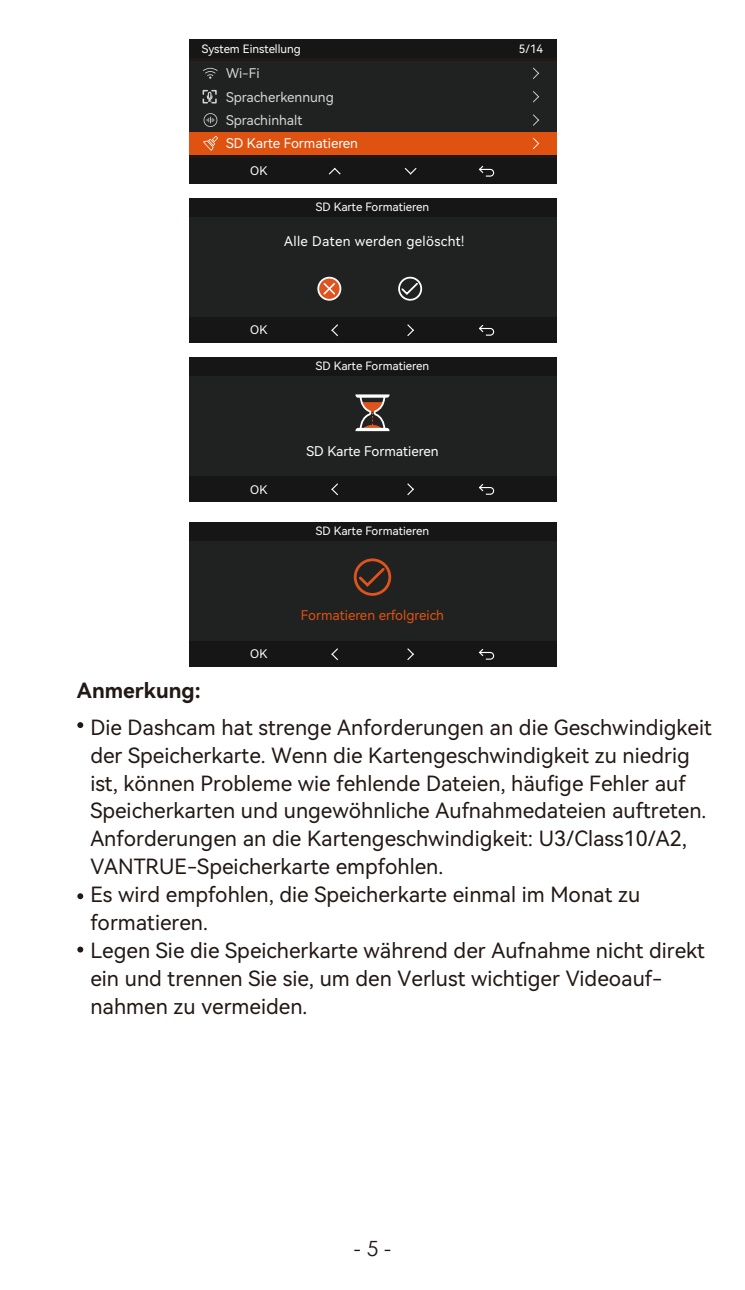
<style>
.page{position:relative;width:745px;height:1290px;background:#fff}
.page>*{position:absolute;margin:0;border:0;box-sizing:border-box;transform-origin:0 0}
.t1{font:21px/28px "Harmony OS Sans SC";color:#221815}
.t2{font:21px "Harmony OS Sans SC Bold";color:#221815}
.t3{font:21px "Century Gothic";color:#221815}
.t4{font:13.3px "Harmony OS Sans SC";color:#fff}
.t5{font:13.3px/23.4px "Harmony OS Sans SC";color:#d5d5d5}
.t6{font:13.3px "Harmony OS Sans SC";letter-spacing:.025em;color:#fff}
.t7{font:13.3px "Harmony OS Sans SC";color:#df520f}
.t8{font:11.9px "Harmony OS Sans SC";color:#fff}
.t9{font:11.55px "Harmony OS Sans SC";color:#fff}
</style>
<div class="page">
<svg style="left:77px;top:722px;width:6px;height:6px"></svg>
<svg style="left:77px;top:946px;width:6px;height:6px"></svg>
<svg style="left:77px;top:893px;width:6px;height:6px"></svg>
<div style="left:189px;top:199px;width:367px;height:144px;background:#202121"></div>
<div style="left:189px;top:199px;width:367px;height:18px;background:#161616"></div>
<div style="left:189px;top:318px;width:367px;height:25px;background:#161616"></div>
<svg style="left:478px;top:325px;width:16px;height:11px"></svg>
<svg style="left:331px;top:324px;width:7px;height:12px"></svg>
<svg style="left:407px;top:324px;width:7px;height:12px"></svg>
<svg style="left:398px;top:277px;width:24px;height:24px"></svg>
<svg style="left:317px;top:277px;width:24px;height:24px"></svg>
<div style="left:189px;top:40px;width:367px;height:144px;background:#221815"></div>
<div style="left:189px;top:159px;width:367px;height:25px;background:#161616"></div>
<svg style="left:478px;top:166px;width:16px;height:11px"></svg>
<svg style="left:328px;top:168px;width:12px;height:7px"></svg>
<svg style="left:404px;top:168px;width:12px;height:7px"></svg>
<div style="left:189px;top:40px;width:367px;height:18px;background:#161616"></div>
<div style="left:189px;top:132px;width:367px;height:23px;background:#df520f"></div>
<svg style="left:533px;top:138px;width:6px;height:11px"></svg>
<div style="left:189px;top:62px;width:367px;height:23px;background:#202121"></div>
<svg style="left:533px;top:68px;width:6px;height:11px"></svg>
<svg style="left:203px;top:68px;width:14px;height:11px"></svg>
<div style="left:189px;top:85px;width:367px;height:23px;background:#202121"></div>
<svg style="left:533px;top:91px;width:6px;height:11px"></svg>
<svg style="left:202px;top:89px;width:15px;height:15px"></svg>
<div style="left:189px;top:108px;width:367px;height:24px;background:#202121"></div>
<svg style="left:533px;top:114px;width:6px;height:12px"></svg>
<svg style="left:203px;top:113px;width:14px;height:14px"></svg>
<svg style="left:203px;top:136px;width:15px;height:15px"></svg>
<div style="left:189px;top:358px;width:367px;height:144px;background:#202121"></div>
<div style="left:189px;top:358px;width:367px;height:18px;background:#161616"></div>
<div style="left:189px;top:477px;width:367px;height:25px;background:#161616"></div>
<svg style="left:478px;top:484px;width:16px;height:11px"></svg>
<svg style="left:331px;top:483px;width:7px;height:12px"></svg>
<svg style="left:407px;top:483px;width:7px;height:12px"></svg>
<svg style="left:355px;top:394px;width:34px;height:37px"></svg>
<div style="left:189px;top:523px;width:367px;height:144px;background:#202121"></div>
<div style="left:189px;top:523px;width:367px;height:18px;background:#161616"></div>
<div style="left:189px;top:642px;width:367px;height:25px;background:#161616"></div>
<svg style="left:478px;top:649px;width:16px;height:11px"></svg>
<svg style="left:331px;top:648px;width:7px;height:12px"></svg>
<svg style="left:407px;top:648px;width:7px;height:12px"></svg>
<svg style="left:353px;top:558px;width:38px;height:38px"></svg>
<p class="t9" style="left:202px;top:41px;width:100px">System Einstellung</p>
<p class="t9" style="left:518px;top:41px;width:26px">5/14</p>
<p class="t5" style="left:226px;top:61px;width:109px">Wi-Fi<br>Spracherkennung<br>Sprachinhalt</p>
<p class="t4" style="left:226px;top:134px;width:133px">SD Karte Formatieren</p>
<p class="t2" style="left:77px;top:675px;width:125px">Anmerkung:</p>
<p class="t8" style="left:250px;top:163px;width:19px">OK</p>
<p class="t9" style="left:316px;top:199px;width:115px">SD Karte Formatieren</p>
<p class="t6" style="left:284px;top:232px;width:181px">Alle Daten werden gelöscht!</p>
<p class="t8" style="left:250px;top:322px;width:19px">OK</p>
<p class="t8" style="left:250px;top:481px;width:19px">OK</p>
<p class="t8" style="left:250px;top:646px;width:19px">OK</p>
<p class="t9" style="left:316px;top:358px;width:115px">SD Karte Formatieren</p>
<p class="t4" style="left:306px;top:442px;width:133px">SD Karte Formatieren</p>
<p class="t9" style="left:316px;top:523px;width:115px">SD Karte Formatieren</p>
<p class="t7" style="left:301px;top:606px;width:145px">Formatieren erfolgreich</p>
<p class="t1" style="left:90px;top:712px;width:622px">Die Dashcam hat strenge Anforderungen an die Geschwindigkeit der Speicherkarte. Wenn die Kartengeschwindigkeit zu niedrig ist, können Probleme wie fehlende Dateien, häufige Fehler auf Speicherkarten und ungewöhnliche Aufnahmedateien auftreten.<br>Anforderungen an die Kartengeschwindigkeit: U3/Class10/A2, VANTRUE-Speicherkarte empfohlen.<br>Es wird empfohlen, die Speicherkarte einmal im Monat zu formatieren.<br>Legen Sie die Speicherkarte während der Aufnahme nicht direkt ein und trennen Sie sie, um den Verlust wichtiger Videoauf&shy;nahmen zu vermeiden.</p>
<p class="t3" style="left:353px;top:1233px;width:39px">- 5 -</p>
</div>
